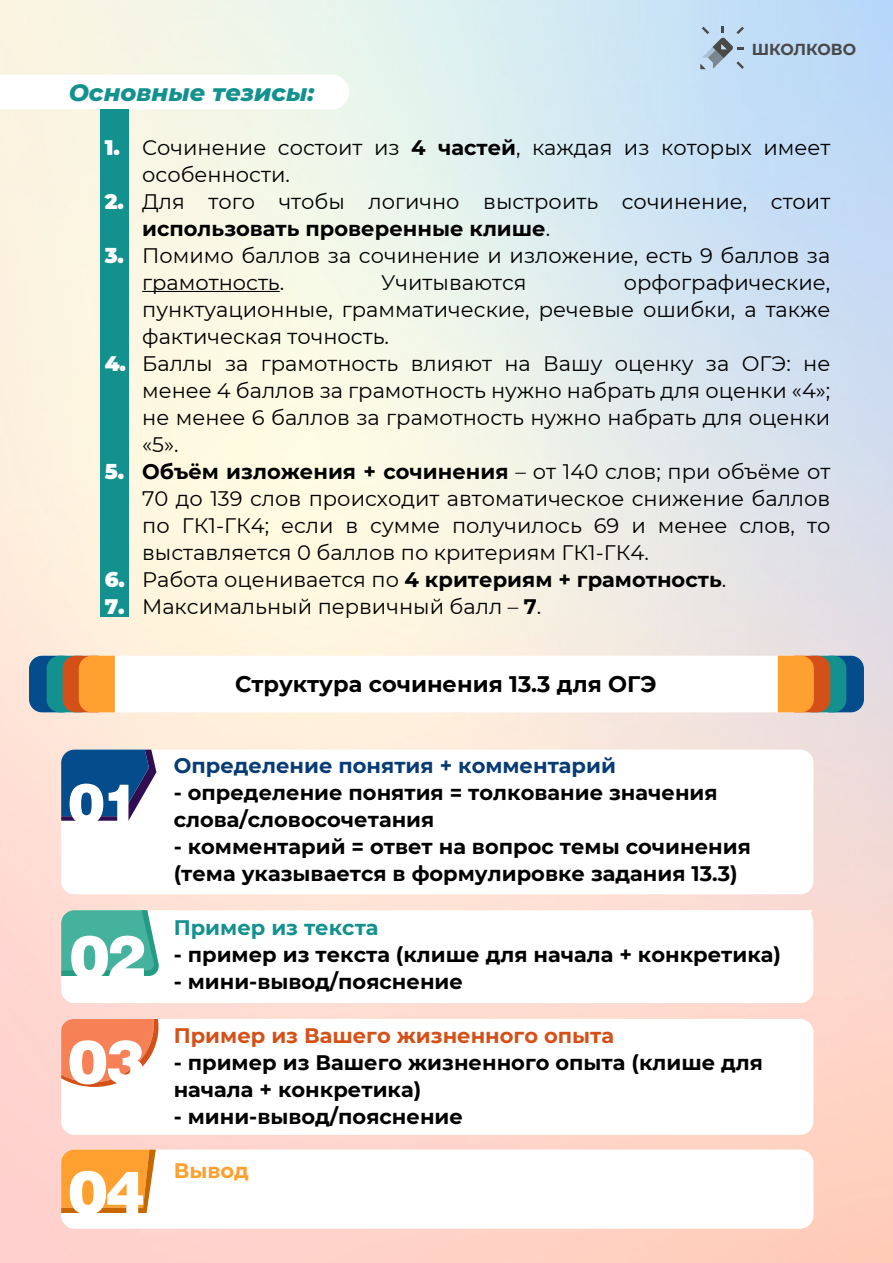
<style>
.page{position:relative;width:893px;height:1263px;background:#fff}
.page>*{position:absolute;margin:0;border:0;box-sizing:border-box;transform-origin:0 0}
.t1{font:900 59.55px/104.6px "Swiss 721 BT";color:#fff}
.t2{font:900 59.1px "Swiss 721 BT";color:#fff}
.t3{font:900 54.75px "Swiss 721 BT";color:#fff}
.t4{font:italic 800 24px "Montserrat";color:#13918e}
.t5{font:700 22.5px "Montserrat";color:#000}
.t6{font:21px/27px "Montserrat";color:#000}
.t7{font:700 21px/27px "Montserrat";color:#000}
.t8{font:700 21px "Montserrat";color:#063b75}
.t9{font:700 21px "Montserrat";color:#d35118}
.t10{font:700 21px "Montserrat";color:#13918e}
.t11{font:700 21px "Montserrat";color:#fea02f}
.t12{font:700 15.9px "Montserrat";color:#494949}
.s1{font-weight:900;color:#fff}
.s2{font-weight:700}
.s3{font-weight:400}
</style>
<div class="page">
<img style="left:0;top:0;width:893px;height:1263px">
<div style="left:61px;top:1019px;width:752px;height:116px;background:#fff;border-radius:13px"></div>
<svg style="left:61px;top:1019px;width:97px;height:68px;background:#f48e68"></svg>
<div style="left:61px;top:1149px;width:752px;height:80px;background:#fff;border-radius:13px"></div>
<svg style="left:61px;top:1149px;width:95px;height:64px;background:#f79f37"></svg>
<div style="left:61px;top:750px;width:752px;height:144px;background:#fff;border-radius:13px"></div>
<div style="left:29px;top:656px;width:835px;height:56px;background:#fff;border-radius:13px"></div>
<svg style="left:61px;top:750px;width:95px;height:71px;background:#275891"></svg>
<svg style="left:61px;top:910px;width:754px;height:93px"></svg>
<svg style="left:61px;top:910px;width:99px;height:66px;background:#4eb4a0"></svg>
<svg style="left:700px;top:27px;width:44px;height:42px;background:#a8bdce"></svg>
<svg style="left:0;top:75px;width:349px;height:35px"></svg>
<div style="left:29px;top:656px;width:47px;height:56px;background:#044c8c;border-radius:13px"></div>
<div style="left:47px;top:656px;width:46px;height:56px;background:#13918e;border-radius:13px"></div>
<svg style="left:63px;top:656px;width:52px;height:56px;background:#ec872a"></svg>
<div style="left:817px;top:656px;width:47px;height:56px;background:#044c8c;border-radius:13px"></div>
<div style="left:800px;top:656px;width:46px;height:56px;background:#13918e;border-radius:13px"></div>
<div style="left:100px;top:109px;width:29px;height:508px;background:#13918e"></div>
<svg style="left:778px;top:656px;width:52px;height:56px;background:#eb8729"></svg>
<hr style="left:142px;top:291px;width:138px;height:1px;background:#000">
<p class="t12" style="left:752px;top:38px;width:106px">ШКОЛКОВО</p>
<p class="t4" style="left:69px;top:75px;width:247px">Основные тезисы:</p>
<p class="t6" style="left:142px;top:133px;width:690px;text-indent:-37px"><span class="s1">1.</span> Сочинение состоит из <span class="s2">4 частей</span>, каждая из которых имеет особенности.</p>
<p class="t6" style="left:142px;top:187px;width:690px;text-indent:-38px"><span class="s1">2.</span> Для того чтобы логично выстроить сочинение, стоит <span class="s2">использовать проверенные клише</span>.</p>
<p class="t6" style="left:142px;top:241px;width:690px;text-indent:-38px"><span class="s1">3.</span> Помимо баллов за сочинение и изложение, есть 9 баллов за грамотность.</p>
<p class="t6" style="left:142px;top:268px;width:690px;text-align:justify;text-indent:481px">орфографические, пунктуационные, грамматические, речевые ошибки, а также фактическая точность.</p>
<p class="t6" style="left:142px;top:349px;width:690px;text-align:justify;text-indent:-38px"><span class="s1">4.</span> Баллы за грамотность влияют на Вашу оценку за ОГЭ: не менее 4 баллов за грамотность нужно набрать для оценки «4»; не менее 6 баллов за грамотность нужно набрать для оценки «5».</p>
<p class="t6" style="left:142px;top:457px;width:690px;text-align:justify;text-indent:-38px"><span class="s1">5.</span> <span class="s2">Объём изложения + сочинения</span> – от 140 слов; при объёме от 70 до 139 слов происходит автоматическое снижение баллов по ГК1-ГК4; если в сумме получилось 69 и менее слов, то выставляется 0 баллов по критериям ГК1-ГК4.</p>
<p class="t7" style="left:105px;top:565px;width:623px"><span class="s1">6.</span> <span class="s3">Работа оценивается по</span> 4 критериям + грамотность<span class="s3">.</span></p>
<p class="t6" style="left:105px;top:592px;width:438px"><span class="s1">7.</span> Максимальный первичный балл – <span class="s2">7</span>.</p>
<p class="t6" style="left:381px;top:268px;width:147px">Учитываются</p>
<h3 class="t3" style="left:68px;top:784px;width:72px">01</h3>
<h1 class="t1" style="left:68px;top:910px;width:80px">02<br>03</h1>
<h2 class="t2" style="left:68px;top:1171px;width:78px">04</h2>
<p class="t5" style="left:235px;top:668px;width:423px">Структура сочинения 13.3 для ОГЭ</p>
<p class="t8" style="left:174px;top:750px;width:444px">Определение понятия + комментарий</p>
<p class="t7" style="left:174px;top:778px;width:545px">- определение понятия = толкование значения слова/словосочетания</p>
<p class="t7" style="left:174px;top:832px;width:579px">- комментарий = ответ на вопрос темы сочинения (тема указывается в формулировке задания 13.3)</p>
<p class="t10" style="left:174px;top:912px;width:206px">Пример из текста</p>
<p class="t7" style="left:174px;top:940px;width:609px">- пример из текста (клише для начала + конкретика)</p>
<p class="t7" style="left:174px;top:967px;width:291px">- мини-вывод/пояснение</p>
<p class="t9" style="left:174px;top:1020px;width:442px">Пример из Вашего жизненного опыта</p>
<p class="t7" style="left:174px;top:1048px;width:591px">- пример из Вашего жизненного опыта (клише для начала + конкретика)</p>
<p class="t7" style="left:174px;top:1102px;width:291px">- мини-вывод/пояснение</p>
<p class="t11" style="left:174px;top:1155px;width:77px">Вывод</p>
</div>
